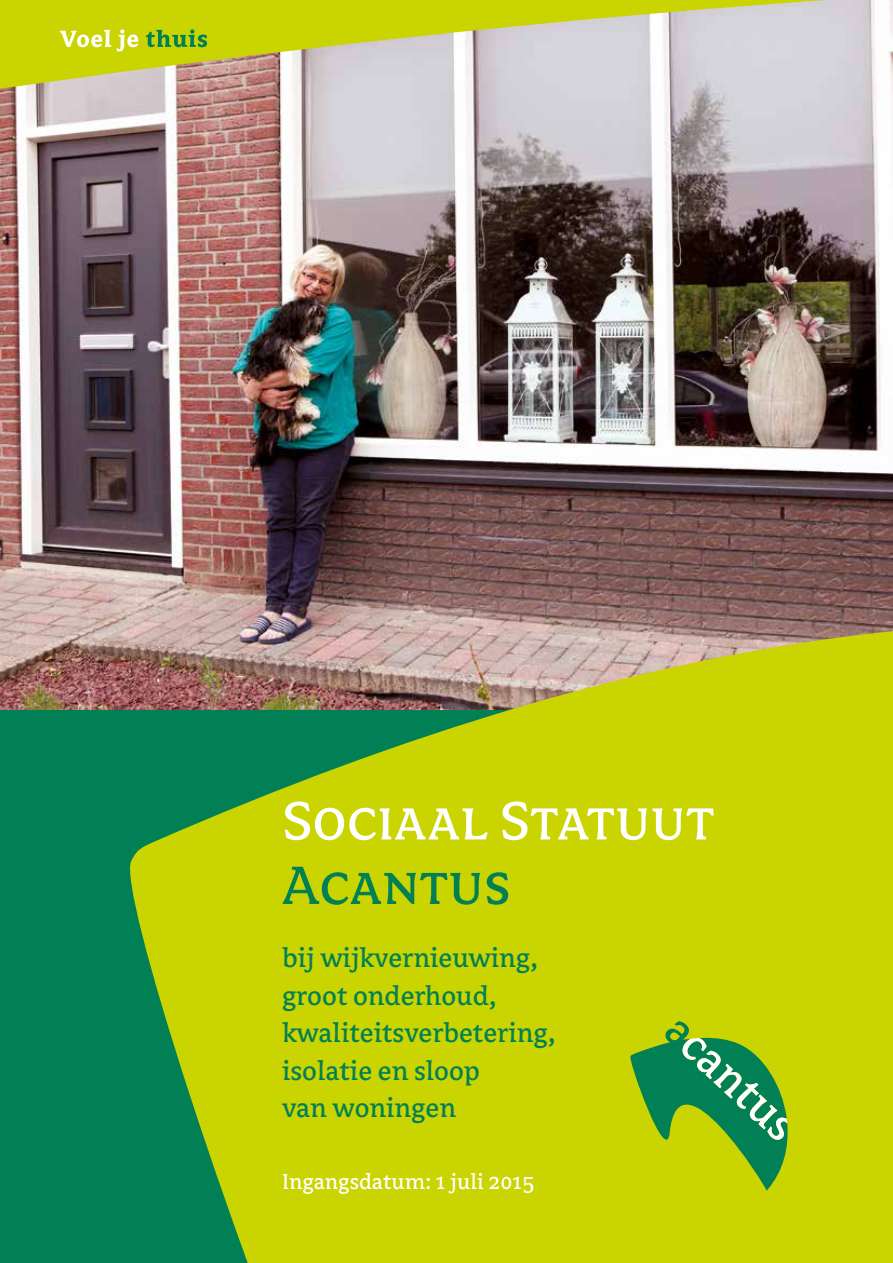
<style>
.page{position:relative;width:893px;height:1263px;background:#fff}
.page>*{position:absolute;margin:0;border:0;box-sizing:border-box;transform-origin:0 0}
.t1{font:60px "Avance Regular Caps";color:#fff}
.t2{font:60px "Avance Regular Caps";color:#008054}
.t3{font:30px/37.5px "Avance";color:#008054}
.t4{font:24px "Avance";color:#fff}
</style>
<div class="page">
<img style="left:0;top:295px;width:893px;height:415px">
<div style="left:0;top:710px;width:893px;height:553px;background:#008054"></div>
<img style="left:0;top:0;width:893px;height:295px">
<svg style="left:60px;top:29px;width:78px;height:22px"></svg>
<svg style="left:146px;top:29px;width:61px;height:18px"></svg>
<svg style="left:103px;top:594px;width:790px;height:669px;background:#acbf1e"></svg>
<svg style="left:628px;top:1021px;width:159px;height:169px"></svg>
<h1 class="t1" style="left:282px;top:790px;width:434px">Sociaal Statuut</h1>
<h1 class="t2" style="left:282px;top:855px;width:231px">Acantus</h1>
<p class="t3" style="left:282px;top:940px;width:275px">bij wijkvernieuwing, groot onderhoud, kwaliteitsverbetering, isolatie en sloop<br>van woningen</p>
<p class="t4" style="left:282px;top:1169px;width:254px">Ingangsdatum: 1 juli 2015</p>
</div>
